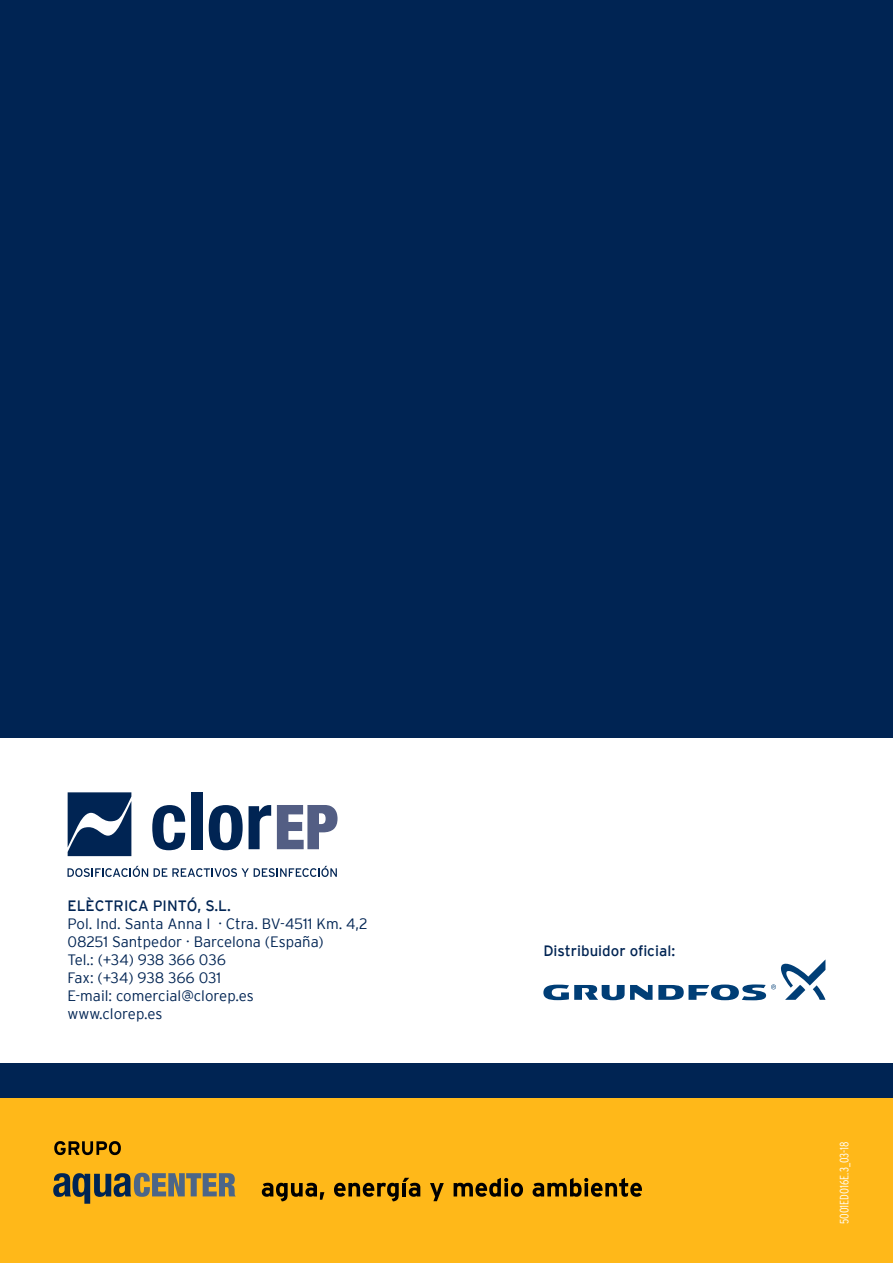
<style>
.page{position:relative;width:893px;height:1263px;background:#fff}
.page>*{position:absolute;margin:0;border:0;box-sizing:border-box;transform-origin:0 0}
.t1{font:300 15px/18px "Interstate";color:#002453}
.t2{font:15px "Interstate";color:#002453}
.t3{font:300 condensed 12px "Interstate";color:#fff}
</style>
<div class="page">
<div style="left:0;top:1097px;width:893px;height:166px;background:#ffb819"></div>
<div style="left:0;top:0;width:893px;height:1097px;background:#002453"></div>
<div style="left:0;top:738px;width:893px;height:324px;background:#fff"></div>
<svg style="left:53px;top:1173px;width:183px;height:31px"></svg>
<svg style="left:54px;top:1141px;width:67px;height:14px"></svg>
<svg style="left:262px;top:1183px;width:62px;height:18px"></svg>
<svg style="left:430px;top:1183px;width:14px;height:18px"></svg>
<svg style="left:454px;top:1178px;width:69px;height:19px"></svg>
<svg style="left:533px;top:1178px;width:109px;height:19px"></svg>
<svg style="left:334px;top:1178px;width:86px;height:23px"></svg>
<svg style="left:543px;top:985px;width:109px;height:15px"></svg>
<svg style="left:658px;top:960px;width:167px;height:40px"></svg>
<svg style="left:152px;top:805px;width:33px;height:45px"></svg>
<div style="left:191px;top:792px;width:11px;height:57px;background:#002453"></div>
<svg style="left:209px;top:805px;width:34px;height:45px"></svg>
<svg style="left:249px;top:805px;width:22px;height:44px"></svg>
<svg style="left:68px;top:792px;width:63px;height:64px;background:#2a486f"></svg>
<svg style="left:277px;top:805px;width:60px;height:44px"></svg>
<svg style="left:68px;top:866px;width:80px;height:11px"></svg>
<svg style="left:154px;top:866px;width:183px;height:11px"></svg>
<p class="t2" style="left:68px;top:898px;width:165px">ELÈCTRICA PINTÓ, S.L.</p>
<p class="t1" style="left:68px;top:915px;width:302px">Pol. Ind. Santa Anna I · Ctra. BV-4511 Km. 4,2<br>08251 Santpedor · Barcelona (España)<br>Tel.: (+34) 938 366 036<br>Fax: (+34) 938 366 031<br>E-mail: comercial@clorep.es<br>www.clorep.es</p>
<p class="t2" style="left:543px;top:943px;width:133px">Distribuidor oficial:</p>
<p class="t3" style="left:838px;top:1224px;width:84px;rotate:-90deg">5001EDO16E.3_03-18</p>
</div>
